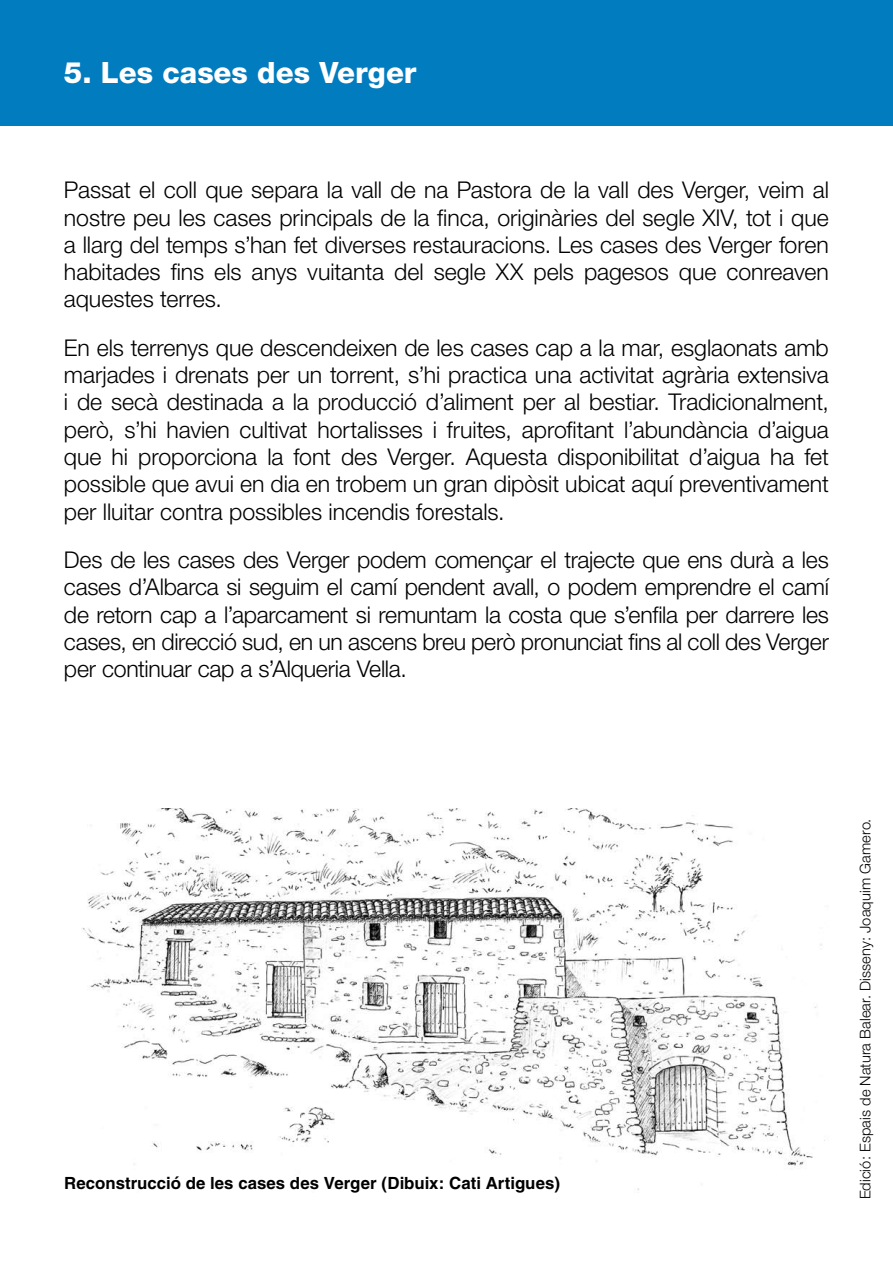
<style>
.page{position:relative;width:893px;height:1263px;background:#fff}
.page>*{position:absolute;margin:0;border:0;box-sizing:border-box;transform-origin:0 0}
.t1{font:800 29.4px "Helvetica Neue";color:#fff}
.t2{font:300 23.1px/27.3px "Helvetica Neue";letter-spacing:-.005em;color:#000;text-align:justify}
.t3{font:700 16.8px "Helvetica";color:#000}
.t4{font:300 14.7px "Helvetica Neue";letter-spacing:.005em;color:#000}
</style>
<div class="page">
<div style="left:0;top:0;width:893px;height:126px;background:#007cbf"></div>
<img style="left:82px;top:808px;width:743px;height:382px">
<p class="t1" style="left:64px;top:55px;width:354px">5. Les cases des Verger</p>
<p class="t2" style="left:64px;top:176px;width:766px">Passat el coll que separa la vall de na Pastora de la vall des Verger, veim al nostre peu les cases principals de la finca, originàries del segle XIV, tot i que a llarg del temps s’han fet diverses restauracions. Les cases des Verger foren habitades fins els anys vuitanta del segle XX pels pagesos que conreaven aquestes terres.</p>
<p class="t2" style="left:64px;top:333px;width:766px">En els terrenys que descendeixen de les cases cap a la mar, esglaonats amb marjades i drenats per un torrent, s’hi practica una activitat agrària extensiva i de secà destinada a la producció d’aliment per al bestiar. Tradicionalment, però, s’hi havien cultivat hortalisses i fruites, aprofitant l’abundància d’aigua que hi proporciona la font des Verger. Aquesta disponibilitat d’aigua ha fet possible que avui en dia en trobem un gran dipòsit ubicat aquí preventivament per lluitar contra possibles incendis forestals.</p>
<p class="t2" style="left:64px;top:545px;width:766px">Des de les cases des Verger podem començar el trajecte que ens durà a les cases d’Albarca si seguim el camí pendent avall, o podem emprendre el camí de retorn cap a l’aparcament si remuntam la costa que s’enfila per darrere les cases, en direcció sud, en un ascens breu però pronunciat fins al coll des Verger per continuar cap a s’Alqueria Vella.</p>
<p class="t3" style="left:64px;top:1173px;width:498px">Reconstrucció de les cases des Verger (Dibuix: Cati Artigues)</p>
<p class="t4" style="left:856px;top:1199px;width:382px;rotate:-90deg">Edició: Espais de Natura Balear. Disseny: Joaquim Gamero.</p>
</div>
